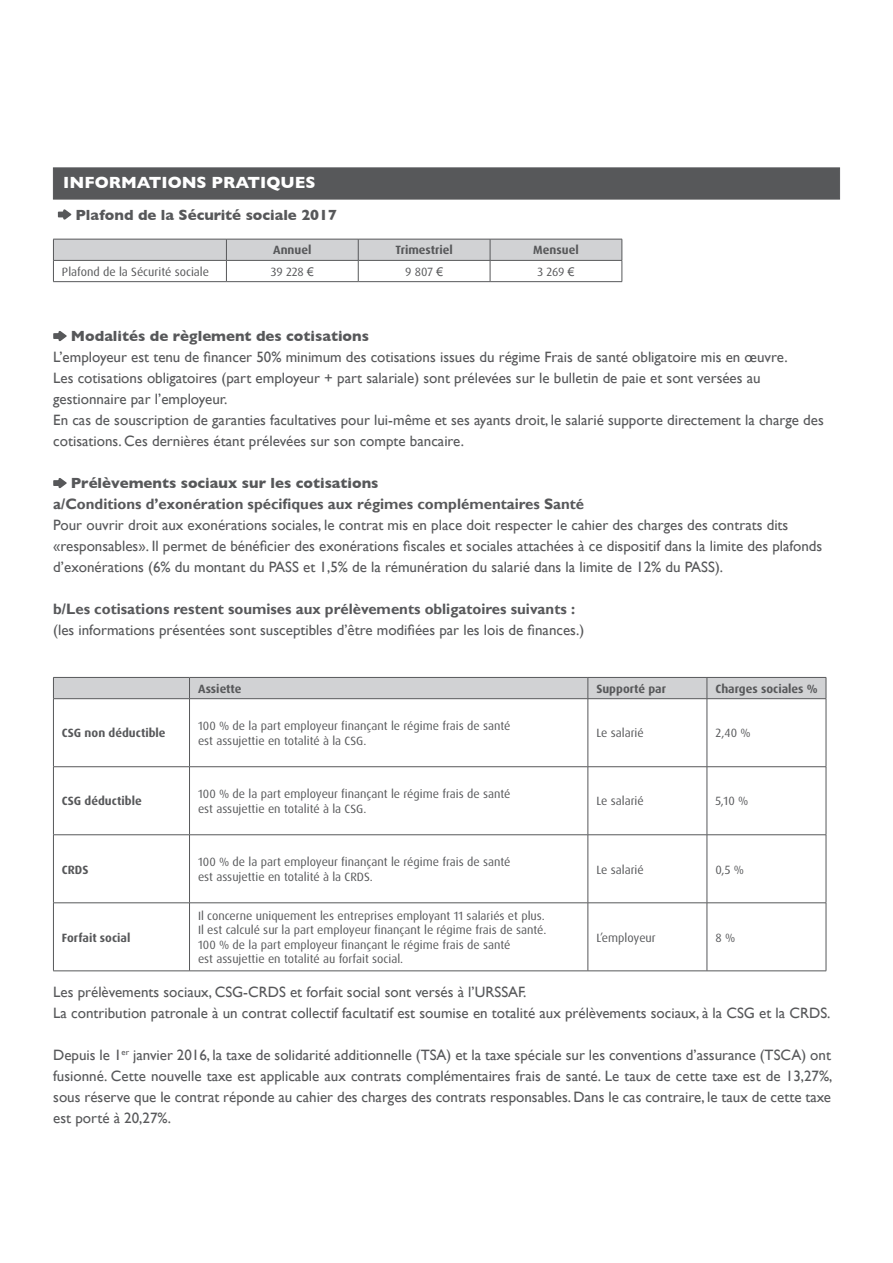
<style>
.page{position:relative;width:893px;height:1263px;background:#fff}
.page>*{position:absolute;margin:0;border:0;box-sizing:border-box;transform-origin:0 0}
.t1{font:700 16.5px "Gill Sans";color:#fff}
.t2{font:15px/21px "Gill Sans";color:#57585a}
.t3{font:700 15px "Gill Sans";color:#57585a}
.t4{font:700 15px "Gill Sans";color:#57585a}
.t5{font:12px/14.4px "Dax OT";color:#57585a}
.t6{font:700 12px "Dax OT";color:#57585a}
.s1{font-family:"Arial"}
</style>
<div class="page">
<div style="left:53px;top:167px;width:787px;height:32px;background:#57585a;border:1px solid #57585a"></div>
<svg style="left:58px;top:209px;width:13px;height:11px"></svg>
<hr style="left:53px;top:281px;width:173px;height:1px;background:#57585a">
<hr style="left:226px;top:281px;width:132px;height:1px;background:#57585a">
<hr style="left:358px;top:281px;width:132px;height:1px;background:#57585a">
<hr style="left:490px;top:281px;width:132px;height:1px;background:#57585a">
<svg style="left:53px;top:239px;width:570px;height:42px"></svg>
<svg style="left:53px;top:331px;width:14px;height:10px"></svg>
<svg style="left:53px;top:478px;width:14px;height:10px"></svg>
<hr style="left:53px;top:699px;width:1px;height:67px;background:#57585a">
<hr style="left:189px;top:699px;width:1px;height:67px;background:#57585a">
<hr style="left:588px;top:699px;width:1px;height:67px;background:#57585a">
<hr style="left:707px;top:699px;width:1px;height:67px;background:#57585a">
<hr style="left:53px;top:766px;width:137px;height:1px;background:#57585a">
<hr style="left:53px;top:767px;width:1px;height:67px;background:#57585a">
<hr style="left:190px;top:766px;width:398px;height:1px;background:#57585a">
<hr style="left:189px;top:767px;width:1px;height:67px;background:#57585a">
<hr style="left:588px;top:766px;width:119px;height:1px;background:#57585a">
<hr style="left:588px;top:767px;width:1px;height:67px;background:#57585a">
<hr style="left:707px;top:766px;width:119px;height:1px;background:#57585a">
<hr style="left:707px;top:767px;width:1px;height:67px;background:#57585a">
<hr style="left:53px;top:834px;width:137px;height:1px;background:#57585a">
<hr style="left:53px;top:835px;width:1px;height:67px;background:#57585a">
<hr style="left:190px;top:834px;width:398px;height:1px;background:#57585a">
<hr style="left:189px;top:835px;width:1px;height:67px;background:#57585a">
<hr style="left:588px;top:834px;width:119px;height:1px;background:#57585a">
<hr style="left:588px;top:835px;width:1px;height:67px;background:#57585a">
<hr style="left:707px;top:834px;width:119px;height:1px;background:#57585a">
<hr style="left:707px;top:835px;width:1px;height:67px;background:#57585a">
<hr style="left:53px;top:902px;width:137px;height:1px;background:#57585a">
<hr style="left:53px;top:903px;width:1px;height:68px;background:#57585a">
<hr style="left:190px;top:902px;width:398px;height:1px;background:#57585a">
<hr style="left:189px;top:903px;width:1px;height:68px;background:#57585a">
<hr style="left:588px;top:902px;width:119px;height:1px;background:#57585a">
<hr style="left:588px;top:903px;width:1px;height:68px;background:#57585a">
<hr style="left:707px;top:902px;width:119px;height:1px;background:#57585a">
<hr style="left:707px;top:903px;width:1px;height:68px;background:#57585a">
<hr style="left:53px;top:970px;width:137px;height:1px;background:#57585a">
<hr style="left:190px;top:970px;width:398px;height:1px;background:#57585a">
<hr style="left:588px;top:970px;width:119px;height:1px;background:#57585a">
<hr style="left:707px;top:970px;width:119px;height:1px;background:#57585a">
<svg style="left:53px;top:677px;width:774px;height:22px;background:#c6c7c9"></svg>
<hr style="left:826px;top:699px;width:1px;height:67px;background:#57585a">
<hr style="left:826px;top:767px;width:1px;height:67px;background:#57585a">
<hr style="left:826px;top:835px;width:1px;height:67px;background:#57585a">
<hr style="left:826px;top:903px;width:1px;height:68px;background:#57585a">
<p class="t1" style="left:63px;top:173px;width:254px">INFORMATIONS PRATIQUES</p>
<p class="t4" style="left:75px;top:206px;width:263px">Plafond de la Sécurité sociale 2017</p>
<p class="t6" style="left:273px;top:243px;width:40px">Annuel</p>
<p class="t6" style="left:395px;top:243px;width:59px">Trimestriel</p>
<p class="t6" style="left:533px;top:243px;width:47px">Mensuel</p>
<p class="t5" style="left:62px;top:264px;width:149px">Plafond de la Sécurité sociale</p>
<p class="t5" style="left:271px;top:264px;width:45px">39 228 <span class="s1">€</span></p>
<p class="t5" style="left:405px;top:264px;width:39px">9 807 <span class="s1">€</span></p>
<p class="t5" style="left:537px;top:264px;width:39px">3 269 <span class="s1">€</span></p>
<p class="t4" style="left:71px;top:327px;width:300px">Modalités de règlement des cotisations</p>
<p class="t2" style="left:53px;top:346px;width:772px">L’employeur est tenu de financer 50% minimum des cotisations issues du régime Frais de santé obligatoire mis en oeuvre.<br>Les cotisations obligatoires (part employeur + part salariale) sont prélevées sur le bulletin de paie et sont versées au gestionnaire par l’employeur.<br>En cas de souscription de garanties facultatives pour lui-même et ses ayants droit, le salarié supporte directement la charge des cotisations. Ces dernières étant prélevées sur son compte bancaire.</p>
<p class="t4" style="left:71px;top:474px;width:309px">Prélèvements sociaux sur les cotisations</p>
<p class="t3" style="left:53px;top:495px;width:532px">a/Conditions d’exonération spécifiques aux régimes complémentaires Santé</p>
<p class="t2" style="left:53px;top:514px;width:770px">Pour ouvrir droit aux exonérations sociales, le contrat mis en place doit respecter le cahier des charges des contrats dits «responsables». Il permet de bénéficier des exonérations fiscales et sociales attachées à ce dispositif dans la limite des plafonds d’exonérations (6% du montant du PASS et 1,5% de la rémunération du salarié dans la limite de 12% du PASS).</p>
<p class="t3" style="left:53px;top:600px;width:523px">b/Les cotisations restent soumises aux prélèvements obligatoires suivants :</p>
<p class="t2" style="left:53px;top:619px;width:532px">(les informations présentées sont susceptibles d’être modifiées par les lois de finances.)</p>
<p class="t6" style="left:198px;top:681px;width:45px">Assiette</p>
<p class="t6" style="left:596px;top:681px;width:71px">Supporté par</p>
<p class="t6" style="left:715px;top:681px;width:104px">Charges sociales %</p>
<p class="t6" style="left:62px;top:725px;width:105px">CSG non déductible</p>
<p class="t5" style="left:198px;top:719px;width:314px">100 % de la part employeur finançant le régime frais de santé est assujettie en totalité à la CSG.</p>
<p class="t5" style="left:596px;top:726px;width:49px">Le salarié</p>
<p class="t5" style="left:715px;top:726px;width:37px">2,40 %</p>
<p class="t6" style="left:62px;top:794px;width:81px">CSG déductible</p>
<p class="t5" style="left:198px;top:787px;width:314px">100 % de la part employeur finançant le régime frais de santé est assujettie en totalité à la CSG.</p>
<p class="t5" style="left:596px;top:794px;width:49px">Le salarié</p>
<p class="t5" style="left:715px;top:794px;width:34px">5,10 %</p>
<p class="t6" style="left:62px;top:862px;width:28px">CRDS</p>
<p class="t5" style="left:198px;top:855px;width:314px">100 % de la part employeur finançant le régime frais de santé est assujettie en totalité à la CRDS.</p>
<p class="t5" style="left:596px;top:862px;width:49px">Le salarié</p>
<p class="t5" style="left:715px;top:862px;width:30px">0,5 %</p>
<p class="t6" style="left:62px;top:930px;width:70px">Forfait social</p>
<p class="t5" style="left:198px;top:909px;width:350px">Il concerne uniquement les entreprises employant 11 salariés et plus.<br>Il est calculé sur la part employeur finançant le régime frais de santé.<br>100 % de la part employeur finançant le régime frais de santé<br>est assujettie en totalité au forfait social.</p>
<p class="t5" style="left:596px;top:930px;width:61px">L’employeur</p>
<p class="t5" style="left:715px;top:930px;width:21px">8 %</p>
<p class="t2" style="left:53px;top:981px;width:779px">Les prélèvements sociaux, CSG-CRDS et forfait social sont versés à l’URSSAF.<br>La contribution patronale à un contrat collectif facultatif est soumise en totalité aux prélèvements sociaux, à la CSG et la CRDS.</p>
<p class="t2" style="left:53px;top:1044px;width:781px;text-align:justify">Depuis le 1<sup>er</sup> janvier 2016, la taxe de solidarité additionnelle (TSA) et la taxe spéciale sur les conventions d’assurance (TSCA) ont fusionné. Cette nouvelle taxe est applicable aux contrats complémentaires frais de santé. Le taux de cette taxe est de 13,27%, sous réserve que le contrat réponde au cahier des charges des contrats responsables. Dans le cas contraire, le taux de cette taxe est porté à 20,27%.</p>
</div>
